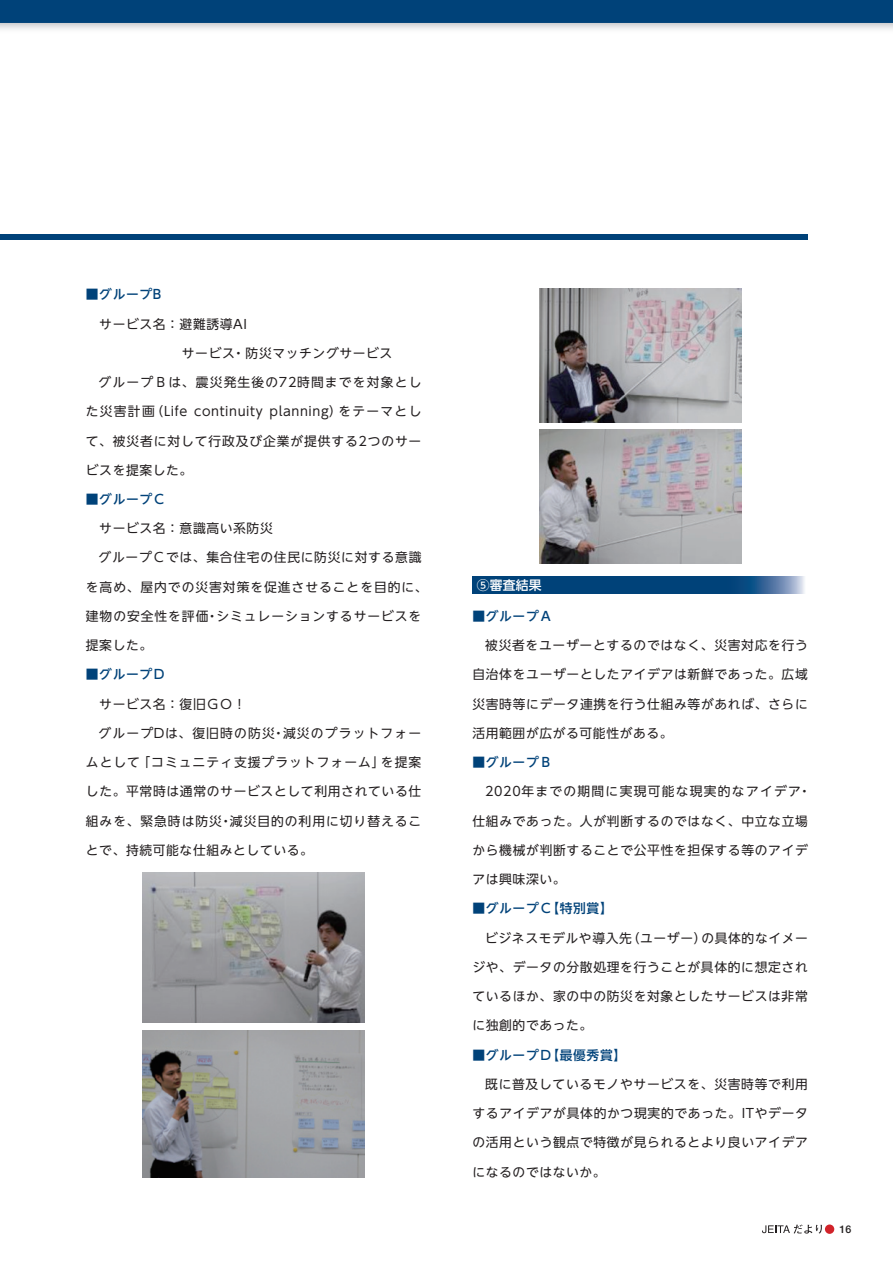
<style>
.page{position:relative;width:893px;height:1263px;background:#fff}
.page>*{position:absolute;margin:0;border:0;box-sizing:border-box;transform-origin:0 0}
.t1{font:12.75px "UD Shin Go NT Pro";letter-spacing:.055em;color:#231f20}
.t2{font:12.75px "UD Shin Go NT Pro";letter-spacing:.075em;color:#231f20}
.t3{font:500 12.75px "UD Shin Go NT Pro";letter-spacing:.05em;color:#004279}
.t4{font:12.75px "UD Shin Go NT Pro";letter-spacing:.095em;color:#231f20}
.t5{font:12.75px "UD Shin Go NT Pro";letter-spacing:.08em;color:#231f20}
.t6{font:12.75px "UD Shin Go NT Pro";letter-spacing:.1em;color:#231f20}
.t7{font:500 12.75px "UD Shin Go NT Pro";letter-spacing:.025em;color:#fff}
.t8{font:500 10.65px "Helvetica Neue LT Std";color:#231f20}
</style>
<div class="page">
<svg style="left:0;top:0;width:893px;height:30px;background:#356792"></svg>
<div style="left:0;top:234px;width:808px;height:5px;background:#004279"></div>
<svg style="left:472px;top:576px;width:333px;height:17px;background:#114e82"></svg>
<img style="left:143px;top:873px;width:222px;height:150px">
<img style="left:143px;top:1030px;width:222px;height:148px">
<img style="left:539px;top:288px;width:202px;height:134px">
<img style="left:539px;top:430px;width:202px;height:134px">
<svg style="left:762px;top:1224px;width:60px;height:9px"></svg>
<div style="left:825px;top:1224px;width:9px;height:10px;background:#d1232a;border-radius:50%"></div>
<p class="t3" style="left:86px;top:284px;width:77px">■グループB</p>
<p class="t1" style="left:86px;top:313px;width:163px">　サービス名：避難誘導AI</p>
<p class="t1" style="left:182px;top:343px;width:212px">サービス・ 防災マッチングサービス</p>
<p class="t4" style="left:99px;top:372px;width:324px">グループＢは、震災発生後の72時間までを対象とし</p>
<p class="t1" style="left:86px;top:401px;width:337px">た災害計画（Life continuity planning）をテーマとし</p>
<p class="t1" style="left:86px;top:430px;width:337px">て、被災者に対して行政及び企業が提供する2つのサー</p>
<p class="t1" style="left:86px;top:460px;width:108px">ビスを提案した。</p>
<p class="t3" style="left:86px;top:489px;width:81px">■グループＣ</p>
<p class="t1" style="left:99px;top:518px;width:175px">サービス名：意識高い系防災</p>
<p class="t1" style="left:99px;top:547px;width:324px">グループＣでは、集合住宅の住民に防災に対する意識</p>
<p class="t2" style="left:86px;top:577px;width:343px">を高め、屋内での災害対策を促進させることを目的に、</p>
<p class="t2" style="left:86px;top:606px;width:337px">建物の安全性を評価・シミュレーションするサービスを</p>
<p class="t1" style="left:86px;top:635px;width:68px">提案した。</p>
<p class="t3" style="left:86px;top:664px;width:81px">■グループＤ</p>
<p class="t1" style="left:86px;top:693px;width:162px">　サービス名：復旧ＧＯ！</p>
<p class="t4" style="left:99px;top:723px;width:324px">グループDは、復旧時の防災・減災のプラットフォー</p>
<p class="t5" style="left:86px;top:752px;width:337px">ムとして「コミュニティ支援プラットフォーム」を提案</p>
<p class="t1" style="left:86px;top:781px;width:337px">した。平常時は通常のサービスとして利用されている仕</p>
<p class="t2" style="left:86px;top:810px;width:337px">組みを、緊急時は防災・減災目的の利用に切り替えるこ</p>
<p class="t1" style="left:86px;top:840px;width:229px">とで、持続可能な仕組みとしている。</p>
<p class="t7" style="left:477px;top:574px;width:67px">⑤審査結果</p>
<p class="t3" style="left:472px;top:606px;width:81px">■グループＡ</p>
<p class="t1" style="left:485px;top:635px;width:324px">被災者をユーザーとするのではなく、災害対応を行う</p>
<p class="t1" style="left:472px;top:664px;width:337px">自治体をユーザーとしたアイデアは新鮮であった。広域</p>
<p class="t1" style="left:472px;top:693px;width:337px">災害時等にデータ連携を行う仕組み等があれば、さらに</p>
<p class="t1" style="left:472px;top:723px;width:202px">活用範囲が広がる可能性がある。</p>
<p class="t3" style="left:472px;top:752px;width:81px">■グループＢ</p>
<p class="t6" style="left:485px;top:781px;width:327px">2020年までの期間に実現可能な現実的なアイデア・</p>
<p class="t1" style="left:472px;top:810px;width:337px">仕組みであった。人が判断するのではなく、中立な立場</p>
<p class="t1" style="left:472px;top:840px;width:337px">から機械が判断することで公平性を担保する等のアイデ</p>
<p class="t1" style="left:472px;top:869px;width:95px">アは興味深い。</p>
<p class="t3" style="left:472px;top:898px;width:142px">■グループＣ【特別賞】</p>
<p class="t1" style="left:485px;top:927px;width:324px">ビジネスモデルや導入先（ユーザー）の具体的なイメー</p>
<p class="t1" style="left:472px;top:957px;width:337px">ジや、データの分散処理を行うことが具体的に想定され</p>
<p class="t1" style="left:472px;top:986px;width:337px">ているほか、家の中の防災を対象としたサービスは非常</p>
<p class="t1" style="left:472px;top:1015px;width:121px">に独創的であった。</p>
<p class="t3" style="left:472px;top:1044px;width:155px">■グループＤ【最優秀賞】</p>
<p class="t1" style="left:485px;top:1074px;width:324px">既に普及しているモノやサービスを、災害時等で利用</p>
<p class="t1" style="left:472px;top:1103px;width:337px">するアイデアが具体的かつ現実的であった。ITやデータ</p>
<p class="t1" style="left:472px;top:1132px;width:337px">の活用という観点で特徴が見られるとより良いアイデア</p>
<p class="t1" style="left:472px;top:1161px;width:135px">になるのではないか。</p>
<p class="t8" style="left:839px;top:1223px;width:13px">16</p>
</div>
